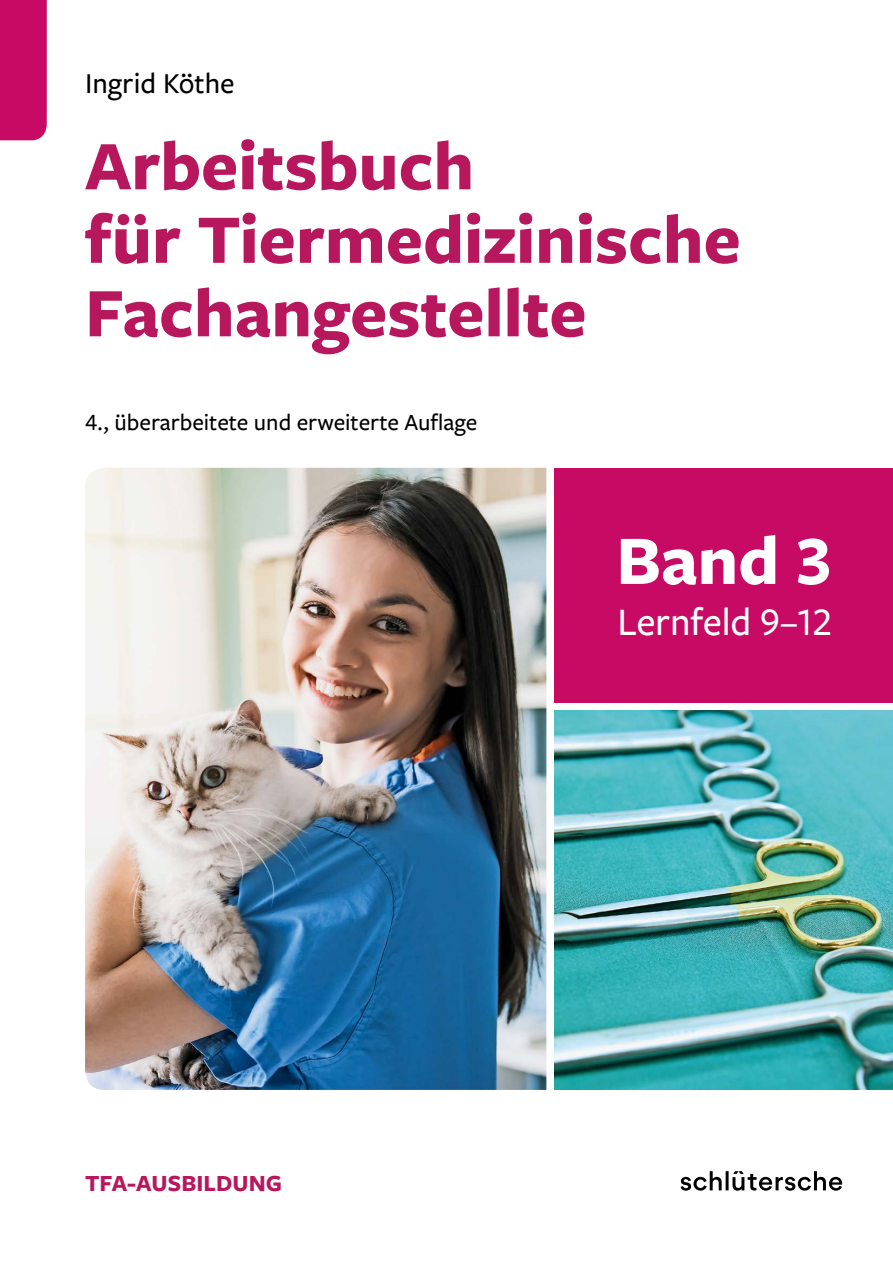
<style>
.page{position:relative;width:893px;height:1263px;background:#fff}
.page>*{position:absolute;margin:0;border:0;box-sizing:border-box;transform-origin:0 0}
.t1{font:700 72px/73.5px "Freight Sans Pro";color:#b7175d}
.t2{font:700 72px "Freight Sans Pro";color:#fff}
.t3{font:500 40.5px "Freight Sans Pro";letter-spacing:-.005em;color:#fff}
.t4{font:500 30px "Freight Sans Pro";color:#000}
.t5{font:500 24px "Freight Sans Pro";color:#000}
.t6{font:700 24px "Freight Sans Pro";letter-spacing:.005em;color:#b7175d}
</style>
<div class="page">
<svg style="left:681px;top:1171px;width:161px;height:20px"></svg>
<div style="left:0;top:0;width:47px;height:140px;background:#c70b65"></div>
<img style="left:85px;top:468px;width:461px;height:622px">
<div style="left:555px;top:468px;width:338px;height:234px;background:#c70b65"></div>
<img style="left:555px;top:711px;width:338px;height:379px">
<p class="t4" style="left:85px;top:63px;width:151px">Ingrid Köthe</p>
<p class="t1" style="left:85px;top:126px;width:657px">Arbeitsbuch<br>für Tiermedizinische<br>Fachangestellte</p>
<p class="t5" style="left:85px;top:406px;width:394px">4., überarbeitete und erweiterte Auflage</p>
<h3 class="t2" style="left:616px;top:511px;width:217px">Band 3</h3>
<h3 class="t3" style="left:617px;top:595px;width:217px">Lernfeld 9–12</h3>
<p class="t6" style="left:85px;top:1166px;width:199px">TFA-AUSBILDUNG</p>
</div>
